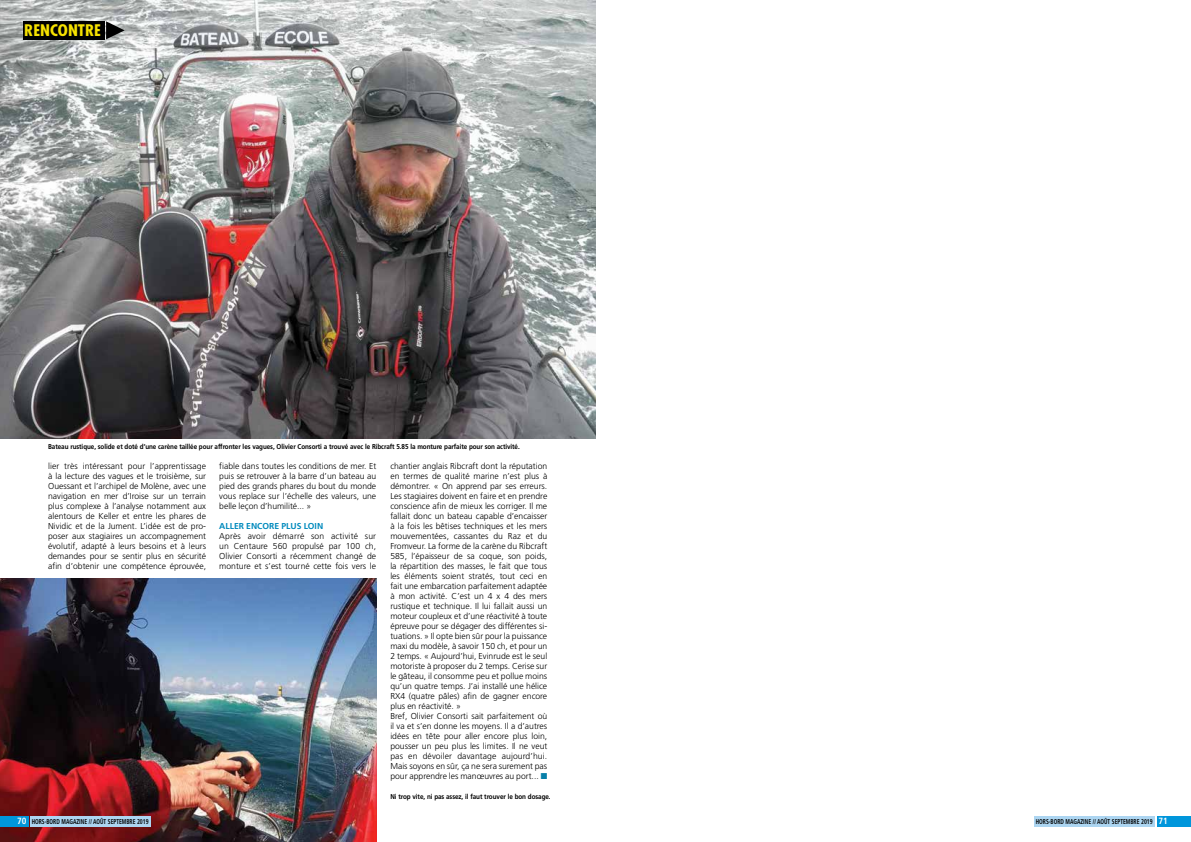
<style>
.page{position:relative;width:1191px;height:842px;background:#fff}
.page>*{position:absolute;margin:0;border:0;box-sizing:border-box;transform-origin:0 0}
.t1{font:700 condensed 15.6px "Futura";color:#f5e100;scale:1.11 1}
.t2{font:300 8.6px/10px "Frutiger";color:#000;text-align:justify}
.t3{font:700 8.6px "Frutiger";color:#008abd}
.t4{font:700 7px "Frutiger";letter-spacing:-.01em;color:#000;scale:.9 1}
.t5{font:700 condensed 7px "Frutiger";color:#000;scale:.8 1}
.s1{color:#0880a9}
.s2{font-size:9px;color:#fff}
</style>
<div class="page">
<img style="left:0;top:0;width:595px;height:439px">
<div style="left:23px;top:21px;width:81px;height:18px;background:#000"></div>
<svg style="left:106px;top:21px;width:19px;height:18px"></svg>
<img style="left:0;top:579px;width:376px;height:263px">
<div style="left:30px;top:816px;width:121px;height:10px;background:#acd5f1"></div>
<div style="left:0;top:816px;width:28px;height:10px;background:#0096db"></div>
<div style="left:1034px;top:816px;width:120px;height:10px;background:#acd5f1"></div>
<div style="left:1157px;top:816px;width:34px;height:10px;background:#0096db"></div>
<h1 class="t1" style="left:24px;top:20px;width:71px">RENCONTRE</h1>
<p class="t4" style="left:48px;top:443px;width:525px">Bateau rustique, solide et doté d’une carène taillée pour affronter les vagues, Olivier Consorti a trouvé avec le Ribcraft 5.85 la monture parfaite pour son activité.</p>
<p class="t2" style="left:219px;top:461px;width:158px">fiable dans toutes les conditions de mer. Et puis se retrouver à la barre d’un bateau au pied des grands phares du bout du monde vous replace sur l’échelle des valeurs, une belle leçon d’humilité... »</p>
<p class="t3" style="left:219px;top:521px;width:105px">aller encore plus loin</p>
<p class="t2" style="left:219px;top:531px;width:158px">Après avoir démarré son activité sur un Centaure 560 propulsé par 100 ch, Olivier Consorti a récemment changé de monture et s’est tourné cette fois vers le</p>
<p class="t2" style="left:390px;top:461px;width:158px;text-align:left">chantier anglais Ribcraft dont la réputation en termes de qualité marine n’est plus à démontrer. « On apprend par ses erreurs.<br>Les stagiaires doivent en faire et en prendre conscience afin de mieux les corriger. Il me fallait donc un bateau capable d’encaisser à la fois les bêtises techniques et les mers mouvementées, cassantes du Raz et du Fromveur. La forme de la carène du Ribcraft 585, l’épaisseur de sa coque, son poids, la répartition des masses, le fait que tous les éléments soient stratés, tout ceci en fait une embarcation parfaitement adaptée à mon activité. C’est un 4 x 4 des mers rustique et technique. Il lui fallait aussi un moteur coupleux et d’une réactivité à toute épreuve pour se dégager des différentes si&shy;tuations. » Il opte bien sûr pour la puissance maxi du modèle, à savoir 150 ch, et pour un 2 temps. « Aujourd’hui, Evinrude est le seul motoriste à proposer du 2 temps. Cerise sur le gâteau, il consomme peu et pollue moins qu’un quatre temps. J’ai installé une hélice RX4 (quatre pâles) afin de gagner encore plus en réactivité. »<br>Bref, Olivier Consorti sait parfaitement où il va et s’en donne les moyens. Il a d’autres idées en tête pour aller encore plus loin, pousser un peu plus les limites. Il ne veut pas en dévoiler davantage aujourd’hui.<br>Mais soyons en sûr, ça ne sera surement pas pour apprendre les manœuvres au port... <span class="s1">■</span></p>
<p class="t2" style="left:48px;top:461px;width:159px">lier très intéressant pour l’apprentissage à la lecture des vagues et le troisième, sur Ouessant et l’archipel de Molène, avec une navigation en mer d’Iroise sur un terrain plus complexe à l’analyse notamment aux alentours de Keller et entre les phares de Nividic et de la Jument. L’idée est de pro&shy;poser aux stagiaires un accompagnement évolutif, adapté à leurs besoins et à leurs demandes pour se sentir plus en sécurité afin d’obtenir une compétence éprouvée,</p>
<p class="t4" style="left:390px;top:792px;width:180px">Ni trop vite, ni pas assez, il faut trouver le bon dosage.</p>
<p class="t5" style="left:17px;top:817px;width:133px"><span class="s2">70</span> HORS-BORD MAGAZINE // AOÛT SEPTEMBRE</p>
<p class="t5" style="left:137px;top:817px;width:16px">2019</p>
<p class="t5" style="left:1036px;top:817px;width:114px">HORS-BORD MAGAZINE // AOÛT SEPTEMBRE</p>
<p class="t5" style="left:1141px;top:817px;width:35px">2019 <span class="s2">71</span></p>
</div>
